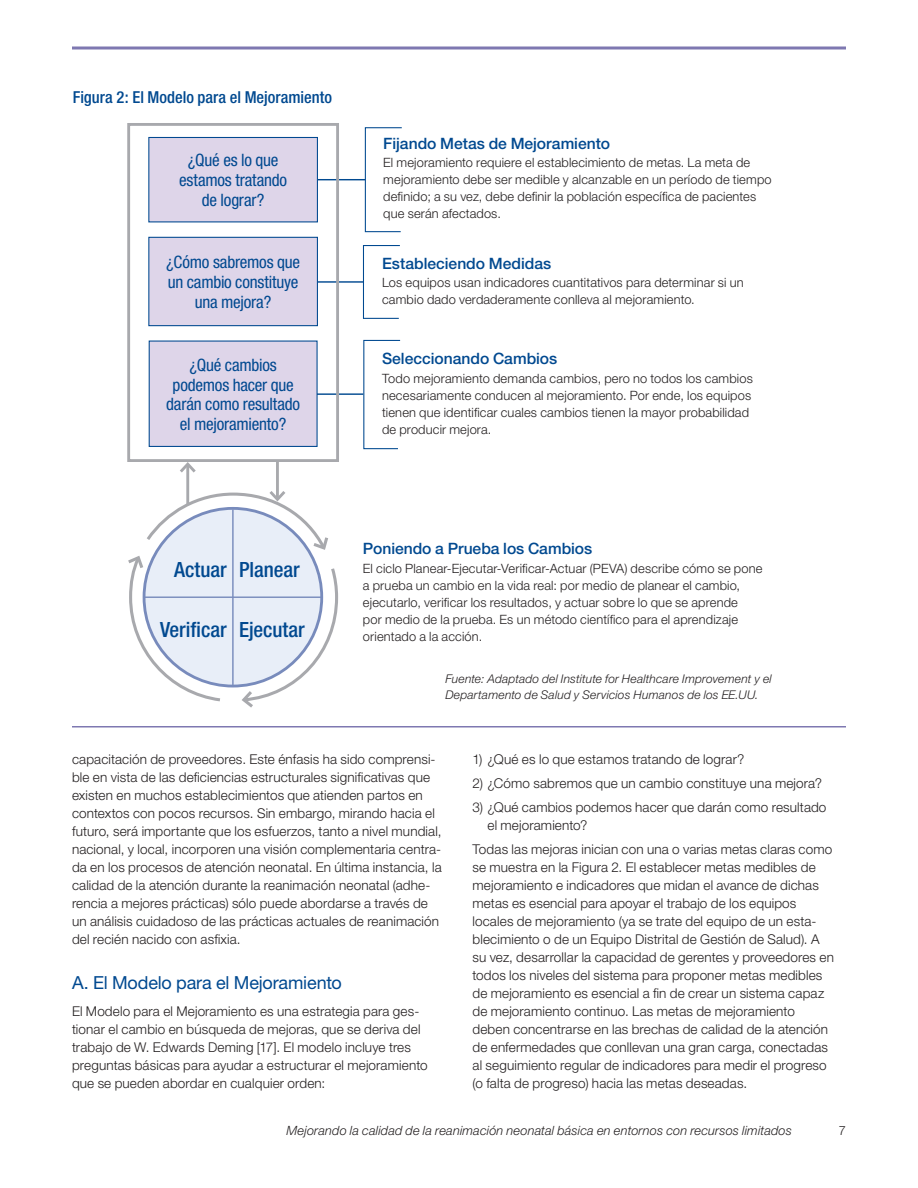
<style>
.page{position:relative;width:918px;height:1188px;background:#fff}
.page>*{position:absolute;margin:0;border:0;box-sizing:border-box;transform-origin:0 0}
.subhead_2{font:500 condensed 21px "Helvetica Neue";color:#014990}
.subhead_2-2{font:18px "Helvetica Neue";letter-spacing:-.01em;color:#014990}
.subhead_2-3{font:condensed 17.1px/20px "Helvetica Neue";letter-spacing:-.015em;color:#014990;text-align:center}
.table_heading{font:500 condensed 16.5px "Helvetica Neue";color:#014990}
.subhead_2-4{font:500 15.6px "Helvetica Neue";color:#014990}
.bodytext{font:300 13.5px/18px "Helvetica Neue";letter-spacing:.01em;color:#231f20}
.body_bullet{font:300 13.5px/18px "Helvetica Neue";letter-spacing:.01em;color:#231f20}
.bodytext-2{font:300 12.9px/17.1px "Helvetica Neue";letter-spacing:.01em;color:#231f20}
.t1{font:italic 300 12.75px "Helvetica Neue";letter-spacing:.01em;color:#231f20}
.t2{font:300 12.75px "Helvetica Neue";color:#231f20}
.bodytext-3{font:italic 300 12px/16.5px "Helvetica Neue";letter-spacing:.015em;color:#231f20}
</style>
<div class="page">
<svg style="left:72px;top:46px;width:774px;height:4px;background:#9e99c4"></svg>
<hr style="left:72px;top:726px;width:774px;height:2px;background:#7e78b1">
<hr style="left:310px;top:179px;width:55px;height:1px;background:#014990">
<hr style="left:313px;top:281px;width:50px;height:2px;background:#014990">
<hr style="left:308px;top:393px;width:55px;height:2px;background:#014990">
<div style="left:127px;top:123px;width:212px;height:339px;border:3px solid #a8a9ad"></div>
<div style="left:149px;top:137px;width:168px;height:85px;background:#ded5e9"></div>
<div style="left:148px;top:137px;width:170px;height:85px;border:1px solid #014990"></div>
<div style="left:149px;top:237px;width:168px;height:89px;background:#ded5e9"></div>
<div style="left:148px;top:237px;width:170px;height:89px;border:1px solid #014990"></div>
<div style="left:149px;top:341px;width:168px;height:105px;background:#ded5e9"></div>
<div style="left:149px;top:341px;width:169px;height:106px;border:1px solid #014990"></div>
<hr style="left:276px;top:462px;width:3px;height:37px;background:#a8a9ad">
<svg style="left:128px;top:488px;width:210px;height:220px"></svg>
<hr style="left:186px;top:464px;width:3px;height:40px;background:#a8a9ad">
<svg style="left:177px;top:460px;width:22px;height:16px"></svg>
<div style="left:144px;top:508px;width:178px;height:178px;background:#e8eef8;border-radius:50%"></div>
<hr style="left:144px;top:597px;width:177px;height:1px;background:#788bbc">
<hr style="left:232px;top:509px;width:2px;height:176px;background:#788bbc">
<svg style="left:364px;top:127px;width:38px;height:106px"></svg>
<svg style="left:362px;top:245px;width:38px;height:74px"></svg>
<svg style="left:363px;top:339px;width:38px;height:111px"></svg>
<p class="table_heading" style="left:73px;top:87px;width:261px">Figura 2: El Modelo para el Mejoramiento</p>
<p class="subhead_2-3" style="left:179px;top:150px;width:110px">¿Qué es lo que estamos tratando de lograr?</p>
<p class="subhead_2-3" style="left:166px;top:252px;width:136px">¿Cómo sabremos que un cambio constituye una mejora?</p>
<p class="subhead_2-3" style="left:166px;top:354px;width:135px">¿Qué cambios podemos hacer que darán como resultado el mejoramiento?</p>
<p class="subhead_2-4" style="left:383px;top:134px;width:228px">Fijando Metas de Mejoramiento</p>
<p class="bodytext-2" style="left:383px;top:154px;width:390px">El mejoramiento requiere el establecimiento de metas. La meta de mejoramiento debe ser medible y alcanzable en un período de tiempo definido; a su vez, debe definir la población específica de pacientes que serán afectados.</p>
<p class="subhead_2-4" style="left:382px;top:254px;width:171px">Estableciendo Medidas</p>
<p class="bodytext-2" style="left:382px;top:274px;width:363px">Los equipos usan indicadores cuantitativos para determinar si un cambio dado verdaderamente conlleva al mejoramiento.</p>
<p class="subhead_2-4" style="left:382px;top:349px;width:177px">Seleccionando Cambios</p>
<p class="bodytext-2" style="left:382px;top:369px;width:372px">Todo mejoramiento demanda cambios, pero no todos los cambios necesariamente conducen al mejoramiento. Por ende, los equipos tienen que identificar cuales cambios tienen la mayor probabilidad de producir mejora.</p>
<p class="subhead_2-4" style="left:363px;top:539px;width:231px">Poniendo a Prueba los Cambios</p>
<p class="bodytext-2" style="left:363px;top:559px;width:401px">El ciclo Planear-Ejecutar-Verificar-Actuar (PEVA) describe cómo se pone a prueba un cambio en la vida real: por medio de planear el cambio, ejecutarlo, verificar los resultados, y actuar sobre lo que se aprende<br>por medio de la prueba. Es un método científico para el aprendizaje</p>
<p class="subhead_2" style="left:174px;top:557px;width:54px">Actuar</p>
<p class="subhead_2" style="left:239px;top:557px;width:62px">Planear</p>
<p class="subhead_2" style="left:160px;top:617px;width:68px">Verificar</p>
<p class="subhead_2" style="left:239px;top:617px;width:67px">Ejecutar</p>
<p class="bodytext-2" style="left:363px;top:628px;width:121px">orientado a la acción.</p>
<p class="bodytext-3" style="left:446px;top:670px;width:328px">Fuente: Adaptado del Institute for Healthcare Improvement y el<br>Departamento de Salud y Servicios Humanos de los EE.UU.</p>
<p class="bodytext" style="left:72px;top:750px;width:371px">capacitación de proveedores. Este énfasis ha sido comprensi&shy;ble en vista de las deficiencias estructurales significativas que existen en muchos establecimientos que atienden partos en contextos con pocos recursos. Sin embargo, mirando hacia el futuro, será importante que los esfuerzos, tanto a nivel mundial, nacional, y local, incorporen una visión complementaria centra&shy;da en los procesos de atención neonatal. En última instancia, la calidad de la atención durante la reanimación neonatal (adhe&shy;rencia a mejores prácticas) sólo puede abordarse a través de un análisis cuidadoso de las prácticas actuales de reanimación del recién nacido con asfixia.</p>
<p class="subhead_2-2" style="left:72px;top:972px;width:271px">A. El Modelo para el Mejoramiento</p>
<p class="bodytext" style="left:72px;top:1002px;width:357px">El Modelo para el Mejoramiento es una estrategia para ges&shy;tionar el cambio en búsqueda de mejoras, que se deriva del trabajo de W. Edwards Deming [17]. El modelo incluye tres preguntas básicas para ayudar a estructurar el mejoramiento que se pueden abordar en cualquier orden:</p>
<p class="body_bullet" style="left:472px;top:750px;width:274px">1) ¿Qué es lo que estamos tratando de lograr?</p>
<p class="body_bullet" style="left:472px;top:774px;width:351px">2) ¿Cómo sabremos que un cambio constituye una mejora?</p>
<p class="body_bullet" style="left:488px;top:798px;width:340px;text-indent:-15px">3) ¿Qué cambios podemos hacer que darán como resultado el mejoramiento?</p>
<p class="bodytext" style="left:472px;top:840px;width:363px">Todas las mejoras inician con una o varias metas claras como se muestra en la Figura 2. El establecer metas medibles de mejoramiento e indicadores que midan el avance de dichas metas es esencial para apoyar el trabajo de los equipos locales de mejoramiento (ya se trate del equipo de un esta&shy;blecimiento o de un Equipo Distrital de Gestión de Salud). A su vez, desarrollar la capacidad de gerentes y proveedores en todos los niveles del sistema para proponer metas medibles de mejoramiento es esencial a fin de crear un sistema capaz de mejoramiento continuo. Las metas de mejoramiento deben concentrarse en las brechas de calidad de la atención de enfermedades que conllevan una gran carga, conectadas al seguimiento regular de indicadores para medir el progreso (o falta de progreso) hacia las metas deseadas.</p>
<p class="t1" style="left:287px;top:1123px;width:507px">Mejorando la calidad de la reanimación neonatal básica en entornos con recursos limitados</p>
<p class="t2" style="left:839px;top:1123px;width:9px">7</p>
</div>
